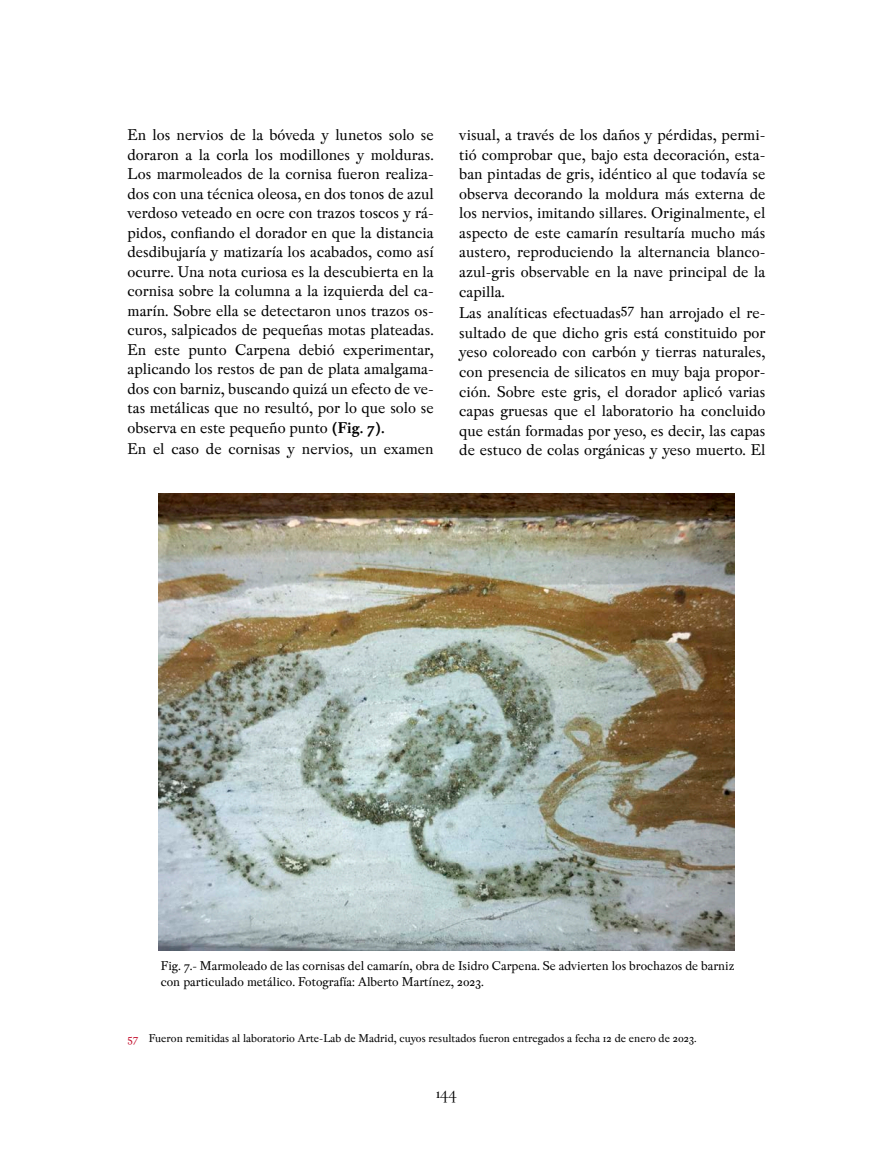
<style>
.page{position:relative;width:893px;height:1170px;background:#fff}
.page>*{position:absolute;margin:0;border:0;box-sizing:border-box;transform-origin:0 0}
.t1{font:18px "Peleguer";color:#000}
.t2{font:16.5px/19.5px "Pradell";color:#000;text-align:justify}
.t3{font:13.5px/16.5px "Pradell";color:#000}
.t4{font:12px "Pradell";color:#000}
.s1{font-weight:700}
.s2{color:#c4112f}
</style>
<div class="page">
<img style="left:159px;top:493px;width:575px;height:457px">
<p class="t2" style="left:128px;top:125px;width:308px">En los nervios de la bóveda y lunetos solo se doraron a la corla los modillones y molduras.<br>Los marmoleados de la cornisa fueron realiza&shy;dos con una técnica oleosa, en dos tonos de azul verdoso veteado en ocre con trazos toscos y rá&shy;pidos, confiando el dorador en que la distancia desdibujaría y matizaría los acabados, como así ocurre. Una nota curiosa es la descubierta en la cornisa sobre la columna a la izquierda del ca&shy;marín. Sobre ella se detectaron unos trazos os&shy;curos, salpicados de pequeñas motas plateadas.<br>En este punto Carpena debió experimentar, aplicando los restos de pan de plata amalgama&shy;dos con barniz, buscando quizá un efecto de ve&shy;tas metálicas que no resultó, por lo que solo se observa en este pequeño punto <span class="s1">(Fig. 7).</span></p>
<p class="t2" style="left:128px;top:439px;width:308px">En el caso de cornisas y nervios, un examen</p>
<p class="t2" style="left:459px;top:125px;width:308px">visual, a través de los daños y pérdidas, permi&shy;tió comprobar que, bajo esta decoración, esta&shy;ban pintadas de gris, idéntico al que todavía se observa decorando la moldura más externa de los nervios, imitando sillares. Originalmente, el aspecto de este camarín resultaría mucho más austero, reproduciendo la alternancia blanco&shy;azul-gris observable en la nave principal de la capilla.</p>
<p class="t2" style="left:459px;top:303px;width:308px">Las analíticas efectuadas<sup>57</sup> han arrojado el re&shy;sultado de que dicho gris está constituido por yeso coloreado con carbón y tierras naturales, con presencia de silicatos en muy baja propor&shy;ción. Sobre este gris, el dorador aplicó varias capas gruesas que el laboratorio ha concluido que están formadas por yeso, es decir, las capas de estuco de colas orgánicas y yeso muerto. El</p>
<p class="t3" style="left:161px;top:956px;width:575px">Fig. 7.- Marmoleado de las cornisas del camarín, obra de Isidro Carpena. Se advierten los brochazos de barniz con particulado metálico. Fotografía: Alberto Martínez, 2023.</p>
<p class="t4" style="left:128px;top:1031px;width:571px"><span class="s2">57</span> Fueron remitidas al laboratorio Arte-Lab de Madrid, cuyos resultados fueron entregados a fecha 12 de enero de 2023.</p>
<p class="t1" style="left:436px;top:1083px;width:22px">144</p>
</div>
